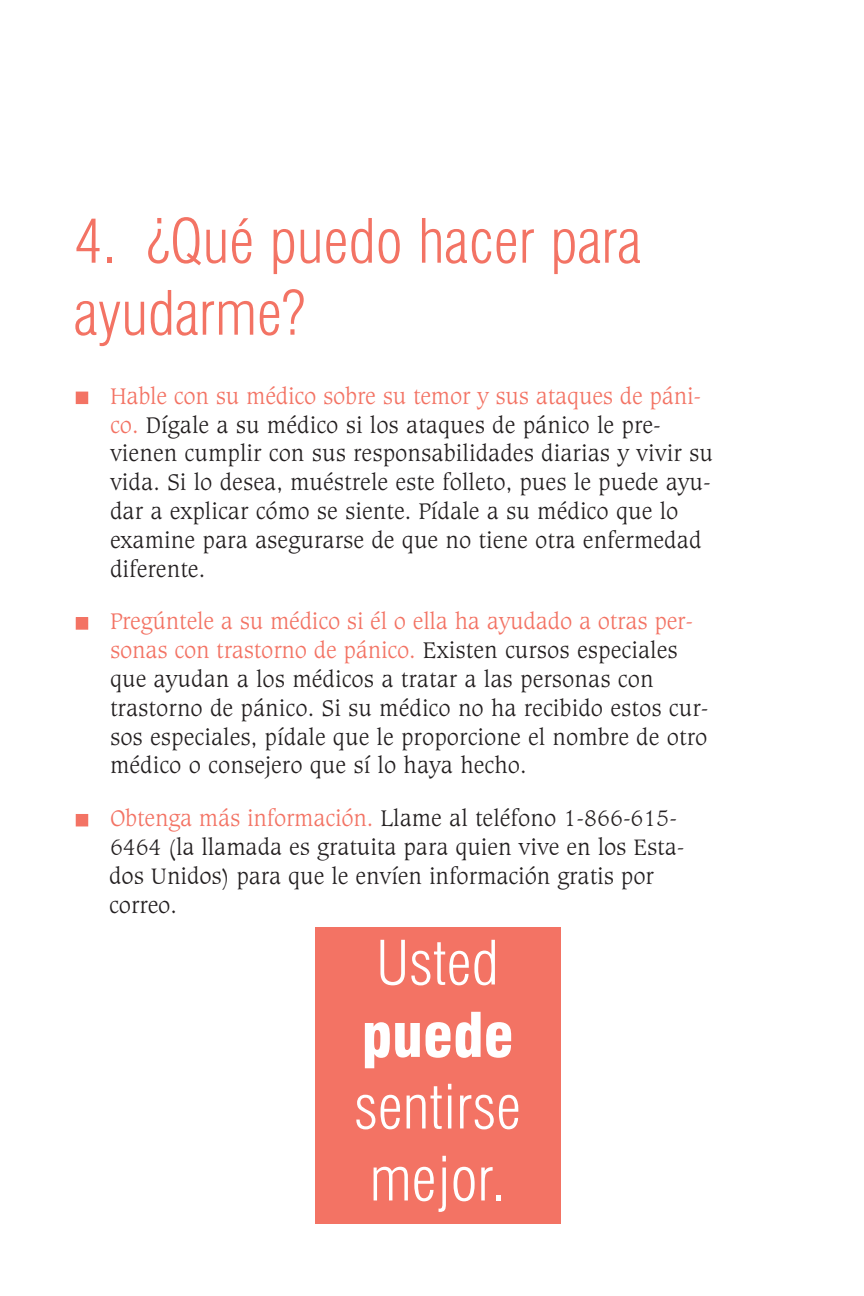
<style>
.page{position:relative;width:864px;height:1296px;background:#fff}
.page>*{position:absolute;margin:0;border:0;box-sizing:border-box;transform-origin:0 0}
.t1{font:300 condensed 60px/72px "Swiss 721 BT";color:#f37364}
.t2{font:300 condensed 60px/72px "Swiss 721 BT";color:#fff}
.t3{font:900 condensed 60px "Swiss 721 BT";color:#fff}
.t4{font:300 24px/28.8px "Caxton BT";color:#231f20}
.s1{color:#f37364}
</style>
<div class="page">
<div style="left:76px;top:814px;width:12px;height:12px;background:#f37364"></div>
<div style="left:76px;top:618px;width:12px;height:11px;background:#f37364"></div>
<div style="left:76px;top:617px;width:12px;height:12px;border:1px solid #f37364"></div>
<div style="left:76px;top:392px;width:12px;height:12px;background:#f37364"></div>
<div style="left:315px;top:928px;width:246px;height:296px;background:#f37364"></div>
<h1 class="t1" style="left:74px;top:210px;width:569px">4. ¿Qué puedo hacer para ayudarme?</h1>
<p class="t4" style="left:110px;top:383px;width:605px"><span class="s1">Hable con su médico sobre su temor y sus ataques de páni&shy;co.</span> Dígale a su médico si los ataques de pánico le pre&shy;vienen cumplir con sus responsabilidades diarias y vivir su vida. Si lo desea, muéstrele este folleto, pues le puede ayu&shy;dar a explicar cómo se siente. Pídale a su médico que lo examine para asegurarse de que no tiene otra enfermedad diferente.</p>
<p class="t4" style="left:110px;top:609px;width:600px"><span class="s1">Pregúntele a su médico si él o ella ha ayudado a otras per&shy;sonas con trastorno de pánico.</span> Existen cursos especiales que ayudan a los médicos a tratar a las personas con trastorno de pánico. Si su médico no ha recibido estos cur&shy;sos especiales, pídale que le proporcione el nombre de otro médico o consejero que sí lo haya hecho.</p>
<p class="t4" style="left:109px;top:806px;width:577px"><span class="s1">Obtenga más información.</span> Llame al teléfono 1-866-615- 6464 (la llamada es gratuita para quien vive en los Esta&shy;dos Unidos) para que le envíen información gratis por correo.</p>
<h1 class="t2" style="left:376px;top:932px;width:124px">Usted</h1>
<h1 class="t3" style="left:361px;top:1012px;width:154px">puede</h1>
<h1 class="t2" style="left:354px;top:1076px;width:169px">sentirse mejor.</h1>
</div>
